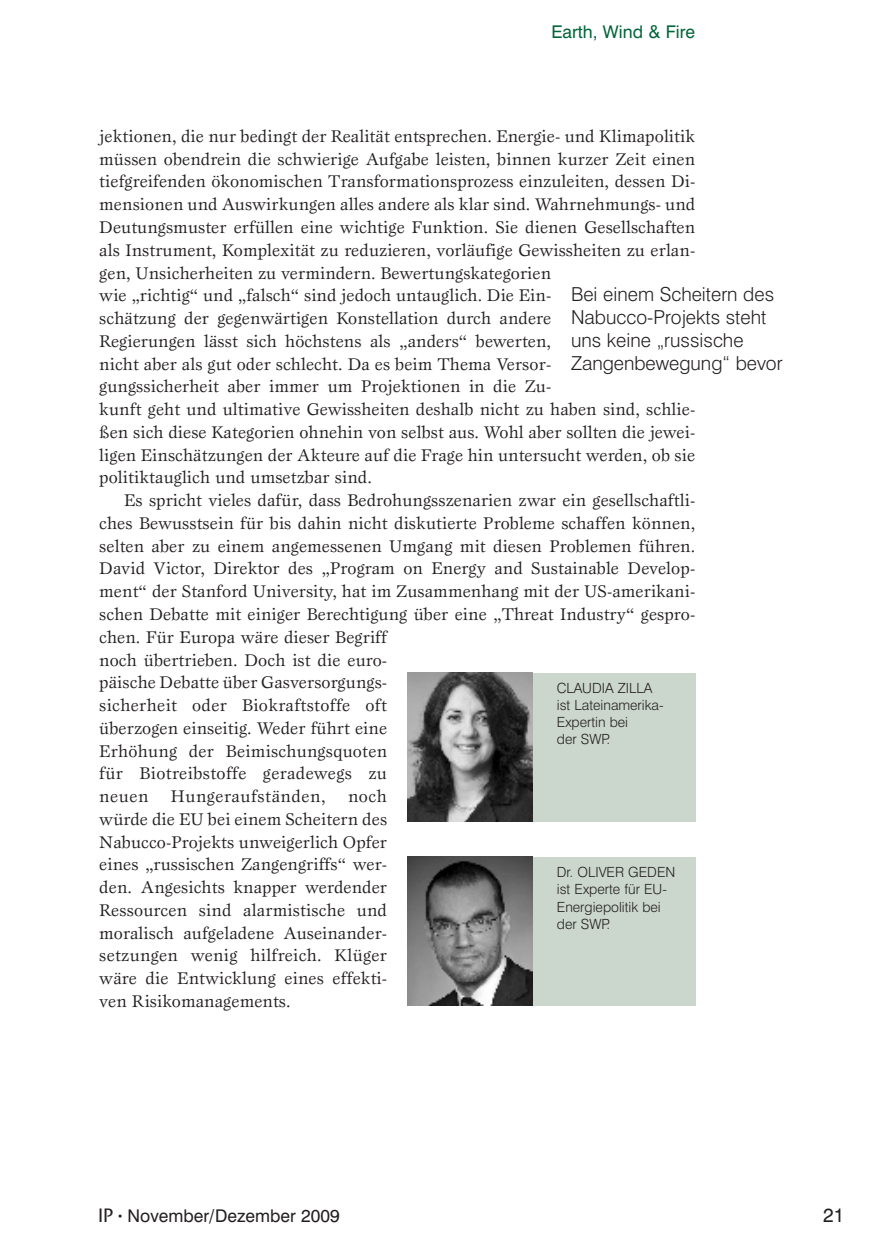
<style>
.page{position:relative;width:869px;height:1246px;background:#fff}
.page>*{position:absolute;margin:0;border:0;box-sizing:border-box;transform-origin:0 0}
.t1{font:300 19.25px/22.8px "Swiss 721 BT";color:#231f20}
.t2{font:19.25px "Swiss 721 BT";color:#231f20}
.t3{font:17.5px/22.8px "Esprit";letter-spacing:.005em;color:#231f20}
.t4{font:17.5px "Swiss 721 BT";color:#231f20}
.t5{font:17.5px "Esprit";letter-spacing:.03em;color:#231f20}
.t6{font:17.5px "Swiss 721 BT";color:#006539}
.t7{font:300 14px/17.2px "Swiss 721 BT";color:#231f20}
.s1{font-family:"ITC Stone Sans";font-weight:500;font-size:19.25px}
.s2{font-size:10.5px}
</style>
<div class="page">
<div style="left:407px;top:672px;width:287px;height:149px;background:#cbd7cc"></div>
<img style="left:407px;top:672px;width:124px;height:149px">
<div style="left:407px;top:856px;width:287px;height:149px;background:#cbd7cc"></div>
<img style="left:407px;top:856px;width:124px;height:149px">
<p class="t6" style="left:551px;top:21px;width:145px">Earth, Wind &amp; Fire</p>
<p class="t3" style="left:99px;top:124px;width:597px">jektionen, die nur bedingt der Realität entsprechen. Energie- und Klimapolitik müssen obendrein die schwierige Aufgabe leisten, binnen kurzer Zeit einen tiefgreifenden ökonomischen Transformationsprozess einzuleiten, dessen Di&shy;mensionen und Auswirkungen alles andere als klar sind. Wahrnehmungs- und Deutungsmuster erfüllen eine wichtige Funktion. Sie dienen Gesellschaften als Instrument, Komplexität zu reduzieren, vorläufige Gewissheiten zu erlan&shy;gen, Unsicherheiten zu vermindern. Bewertungskategorien<br>wie „richtig“ und „falsch“ sind jedoch untauglich. Die Ein-<br>schätzung der gegenwärtigen Konstellation durch andere<br>Regierungen lässt sich höchstens als „anders“ bewerten,<br>nicht aber als gut oder schlecht. Da es beim Thema Versor-<br>gungssicherheit aber immer um Projektionen in die Zu-<br>kunft geht und ultimative Gewissheiten deshalb nicht zu haben sind, schlie&shy;ßen sich diese Kategorien ohnehin von selbst aus. Wohl aber sollten die jewei&shy;ligen Einschätzungen der Akteure auf die Frage hin untersucht werden, ob sie politiktauglich und umsetzbar sind.</p>
<p class="t3" style="left:99px;top:488px;width:597px;text-indent:25px">Es spricht vieles dafür, dass Bedrohungsszenarien zwar ein gesellschaftli&shy;ches Bewusstsein für bis dahin nicht diskutierte Probleme schaffen können, selten aber zu einem angemessenen Umgang mit diesen Problemen führen.<br>David Victor, Direktor des „Program on Energy and Sustainable Develop&shy;ment“ der Stanford University, hat im Zusammenhang mit der US-amerikani&shy;schen Debatte mit einiger Berechtigung über eine „Threat Industry“ gespro&shy;chen. Für Europa wäre dieser Begriff<br>noch übertrieben. Doch ist die euro-<br>päische Debatte über Gasversorgungs-<br>sicherheit oder Biokraftstoffe oft<br>überzogen einseitig. Weder führt eine<br>Erhöhung der Beimischungsquoten<br>für Biotreibstoffe geradewegs zu<br>neuen</p>
<p class="t1" style="left:570px;top:283px;width:213px">Bei einem Scheitern des<br>Nabucco-Projekts steht uns keine „russische<br>Zangenbewegung“ bevor</p>
<p class="t7" style="left:556px;top:679px;width:108px">CLAUDIA ZILLA ist Lateinamerika-<br>Expertin bei<br>der SWP.</p>
<p class="t3" style="left:99px;top:784px;width:289px;text-align:justify;text-indent:248px">noch würde die EU bei einem Scheitern des Nabucco-Projekts unweigerlich Opfer eines „russischen Zangengriffs“ wer&shy;den. Angesichts knapper werdender Ressourcen sind alarmistische und moralisch aufgeladene Auseinander&shy;setzungen wenig hilfreich. Klüger wäre die Entwicklung eines effekti&shy;ven Risikomanagements.</p>
<p class="t5" style="left:171px;top:785px;width:156px">Hungeraufständen,</p>
<p class="t7" style="left:556px;top:863px;width:120px">Dr. OLIVER GEDEN ist Experte für EU-<br>Energiepolitik bei der SWP.</p>
<p class="t4" style="left:98px;top:1204px;width:243px"><span class="s1">IP</span> <span class="s2">•</span> November/Dezember 2009</p>
<p class="t2" style="left:822px;top:1202px;width:23px">21</p>
</div>
